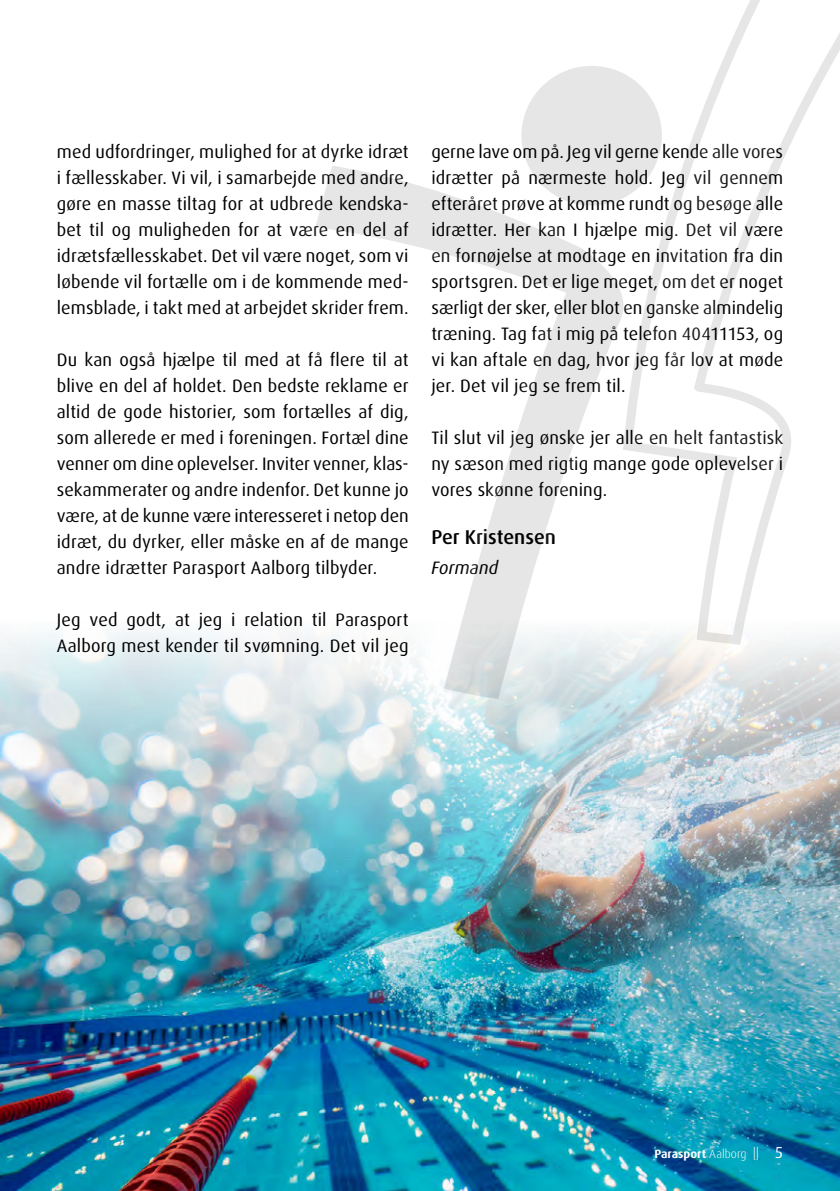
<style>
.page{position:relative;width:840px;height:1191px;background:#fff}
.page>*{position:absolute;margin:0;border:0;box-sizing:border-box;transform-origin:0 0}
.t1{font:500 20px "Dax OT";color:#000}
.t2{font:18px/26px "Dax OT";letter-spacing:.01em;color:#000;text-align:justify}
.t3{font:italic 18px "Dax OT";letter-spacing:.01em;color:#000}
.t4{font:700 12px "Dax OT";color:#fff}
.s1{font-weight:300}
.s2{font-weight:300;font-size:16.8px}
.s3{font-weight:400;font-size:16px}
</style>
<div class="page">
<img style="left:0;top:632px;width:839px;height:559px">
<svg style="left:642px;top:0;width:197px;height:645px"></svg>
<svg style="left:521px;top:66px;width:140px;height:140px"></svg>
<svg style="left:632px;top:161px;width:10px;height:544px"></svg>
<svg style="left:304px;top:156px;width:328px;height:552px"></svg>
<svg style="left:690px;top:385px;width:13px;height:16px"></svg>
<p class="t2" style="left:57px;top:139px;width:353px">med udfordringer, mulighed for at dyrke idræt i fællesskaber. Vi vil, i samarbejde med andre, gøre en masse tiltag for at udbrede kendska&shy;bet til og muligheden for at være en del af idrætsfællesskabet. Det vil være noget, som vi løbende vil fortælle om i de kommende med&shy;lemsblade, i takt med at arbejdet skrider frem.</p>
<p class="t2" style="left:57px;top:347px;width:353px">Du kan også hjælpe til med at få flere til at blive en del af holdet. Den bedste reklame er altid de gode historier, som fortælles af dig, som allerede er med i foreningen. Fortæl dine venner om dine oplevelser. Inviter venner, klas&shy;sekammerater og andre indenfor. Det kunne jo være, at de kunne være interesseret i netop den idræt, du dyrker, eller måske en af de mange andre idrætter Parasport Aalborg tilbyder.</p>
<p class="t2" style="left:57px;top:607px;width:353px">Jeg ved godt, at jeg i relation til Parasport<br>Aalborg mest kender til svømning. Det vil jeg</p>
<p class="t2" style="left:431px;top:139px;width:353px">gerne lave om på. Jeg vil gerne kende alle vores idrætter på nærmeste hold. Jeg vil gennem efteråret prøve at komme rundt og besøge alle idrætter. Her kan I hjælpe mig. Det vil være en fornøjelse at modtage en invitation fra din sportsgren. Det er lige meget, om det er noget særligt der sker, eller blot en ganske almindelig træning. Tag fat i mig på telefon 40411153, og vi kan aftale en dag, hvor jeg får lov at møde jer. Det vil jeg se frem til.</p>
<p class="t2" style="left:431px;top:425px;width:353px">Til slut vil jeg ønske jer alle en helt fantastisk ny sæson med rigtig mange gode oplevelser i vores skønne forening.</p>
<p class="t1" style="left:431px;top:524px;width:126px">Per Kristensen</p>
<p class="t3" style="left:431px;top:556px;width:68px">Formand</p>
<p class="t4" style="left:654px;top:1146px;width:130px">Parasport <span class="s1">Aalborg</span> <span class="s2">ll</span> <span class="s3">5</span></p>
</div>
